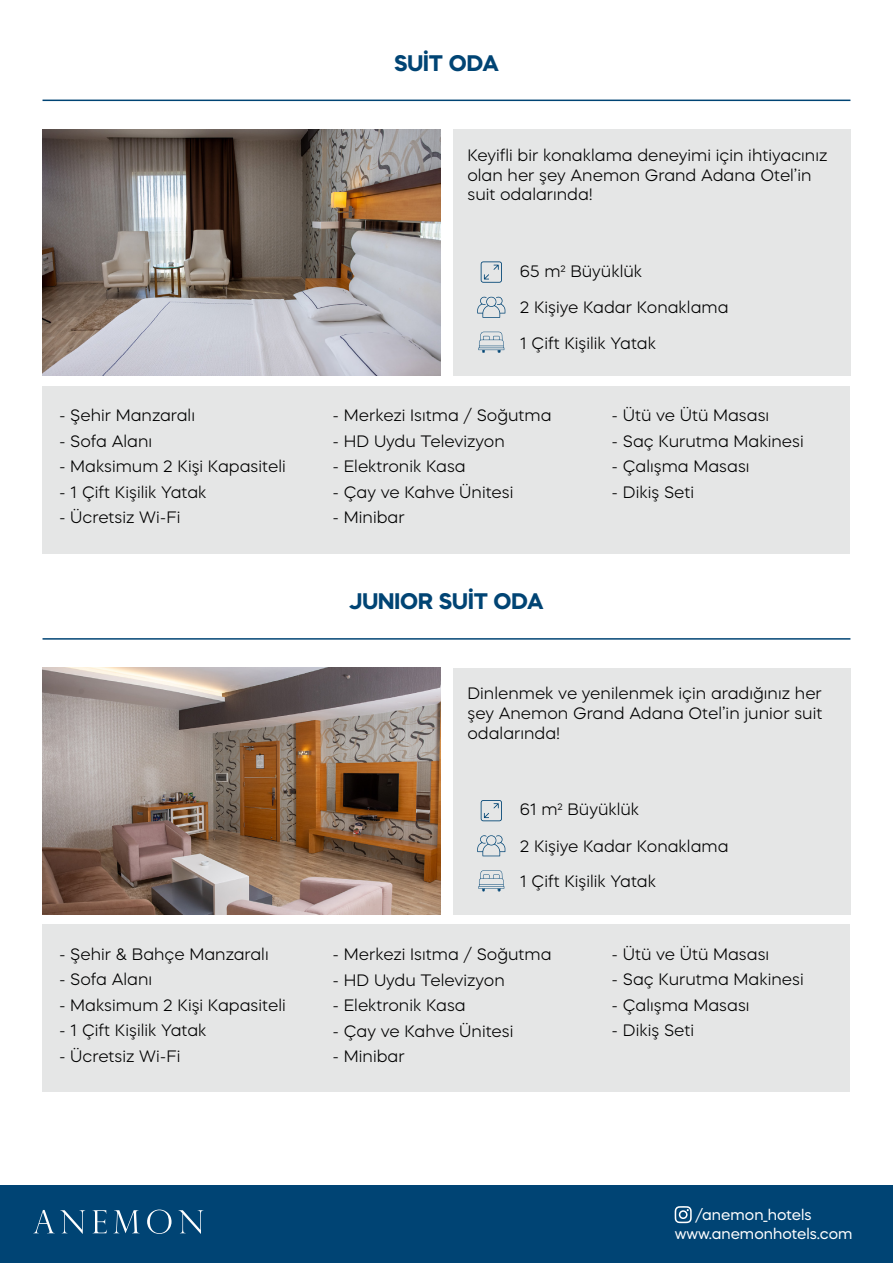
<style>
.page{position:relative;width:893px;height:1263px;background:#fff}
.page>*{position:absolute;margin:0;border:0;box-sizing:border-box;transform-origin:0 0}
.t1{font:700 22.5px "Mazzard H";color:#004474}
.t2{font:300 16.5px/19.8px "Mazzard H";color:#000}
.t3{font:15px/19px "Mazzard H";color:#fff}
</style>
<div class="page">
<div style="left:453px;top:129px;width:397px;height:247px;background:#e5e6e6"></div>
<div style="left:43px;top:386px;width:807px;height:167px;background:#e5e6e6"></div>
<hr style="left:43px;top:100px;width:807px;height:1px;background:#004474">
<img style="left:43px;top:129px;width:398px;height:247px">
<img style="left:43px;top:668px;width:398px;height:246px">
<svg style="left:478px;top:332px;width:26px;height:21px"></svg>
<svg style="left:477px;top:296px;width:28px;height:22px"></svg>
<svg style="left:481px;top:261px;width:21px;height:22px"></svg>
<div style="left:0;top:1185px;width:893px;height:78px;background:#004474"></div>
<svg style="left:33px;top:1210px;width:52px;height:24px"></svg>
<svg style="left:93px;top:1210px;width:14px;height:23px"></svg>
<svg style="left:114px;top:1210px;width:25px;height:23px"></svg>
<svg style="left:147px;top:1209px;width:25px;height:25px"></svg>
<svg style="left:178px;top:1210px;width:25px;height:24px"></svg>
<svg style="left:675px;top:1206px;width:17px;height:17px"></svg>
<div style="left:453px;top:668px;width:397px;height:246px;background:#e5e6e6"></div>
<div style="left:43px;top:925px;width:807px;height:167px;background:#e5e6e6"></div>
<hr style="left:43px;top:638px;width:807px;height:2px;background:#004474">
<svg style="left:478px;top:870px;width:26px;height:22px"></svg>
<svg style="left:477px;top:835px;width:28px;height:21px"></svg>
<svg style="left:481px;top:800px;width:21px;height:21px"></svg>
<p class="t2" style="left:59px;top:405px;width:137px">- Şehir Manzaralı</p>
<p class="t2" style="left:59px;top:431px;width:95px">- Sofa Alanı</p>
<p class="t2" style="left:59px;top:456px;width:228px">- Maksimum 2 Kişi Kapasiteli</p>
<p class="t2" style="left:59px;top:482px;width:149px">- 1 Çift Kişilik Yatak</p>
<p class="t2" style="left:59px;top:507px;width:123px">- Ücretsiz Wi-Fi</p>
<p class="t2" style="left:59px;top:944px;width:211px">- Şehir &amp; Bahçe Manzaralı</p>
<p class="t2" style="left:59px;top:969px;width:95px">- Sofa Alanı</p>
<p class="t2" style="left:59px;top:995px;width:228px">- Maksimum 2 Kişi Kapasiteli</p>
<p class="t2" style="left:59px;top:1020px;width:149px">- 1 Çift Kişilik Yatak</p>
<p class="t2" style="left:59px;top:1046px;width:123px">- Ücretsiz Wi-Fi</p>
<h1 class="t1" style="left:394px;top:48px;width:106px">SUİT ODA</h1>
<p class="t2" style="left:467px;top:145px;width:362px">Keyifli bir konaklama deneyimi için ihtiyacınız olan her şey Anemon Grand Adana Otel’in suit odalarında!</p>
<p class="t2" style="left:520px;top:261px;width:124px">65 m2 Büyüklük</p>
<p class="t2" style="left:520px;top:290px;width:210px;line-height:35.4px">2 Kişiye Kadar Konaklama<br>1 Çift Kişilik Yatak</p>
<p class="t2" style="left:333px;top:405px;width:221px">- Merkezi Isıtma / Soğutma</p>
<p class="t2" style="left:333px;top:431px;width:174px">- HD Uydu Televizyon</p>
<p class="t2" style="left:333px;top:456px;width:135px">- Elektronik Kasa</p>
<p class="t2" style="left:333px;top:482px;width:182px">- Çay ve Kahve Ünitesi</p>
<p class="t2" style="left:333px;top:507px;width:74px">- Minibar</p>
<h1 class="t1" style="left:349px;top:586px;width:196px">JUNIOR SUİT ODA</h1>
<p class="t2" style="left:612px;top:405px;width:159px">- Ütü ve Ütü Masası</p>
<p class="t2" style="left:612px;top:431px;width:194px">- Saç Kurutma Makinesi</p>
<p class="t2" style="left:612px;top:456px;width:139px">- Çalışma Masası</p>
<p class="t2" style="left:612px;top:482px;width:84px">- Dikiş Seti</p>
<p class="t2" style="left:467px;top:683px;width:356px;text-align:justify">Dinlenmek ve yenilenmek için aradığınız her şey Anemon Grand Adana Otel’in junior suit odalarında!</p>
<p class="t2" style="left:520px;top:799px;width:121px">61 m2 Büyüklük</p>
<p class="t2" style="left:520px;top:828px;width:210px;line-height:35.4px">2 Kişiye Kadar Konaklama<br>1 Çift Kişilik Yatak</p>
<p class="t2" style="left:333px;top:944px;width:221px">- Merkezi Isıtma / Soğutma</p>
<p class="t2" style="left:333px;top:969px;width:174px">- HD Uydu Televizyon</p>
<p class="t2" style="left:333px;top:995px;width:135px">- Elektronik Kasa</p>
<p class="t2" style="left:333px;top:1020px;width:182px">- Çay ve Kahve Ünitesi</p>
<p class="t2" style="left:333px;top:1046px;width:74px">- Minibar</p>
<p class="t2" style="left:612px;top:944px;width:159px">- Ütü ve Ütü Masası</p>
<p class="t2" style="left:612px;top:969px;width:194px">- Saç Kurutma Makinesi</p>
<p class="t2" style="left:612px;top:995px;width:139px">- Çalışma Masası</p>
<p class="t2" style="left:612px;top:1020px;width:84px">- Dikiş Seti</p>
<p class="t3" style="left:675px;top:1204px;width:179px;text-indent:21px">/anemon_hotels www.anemonhotels.com</p>
</div>
